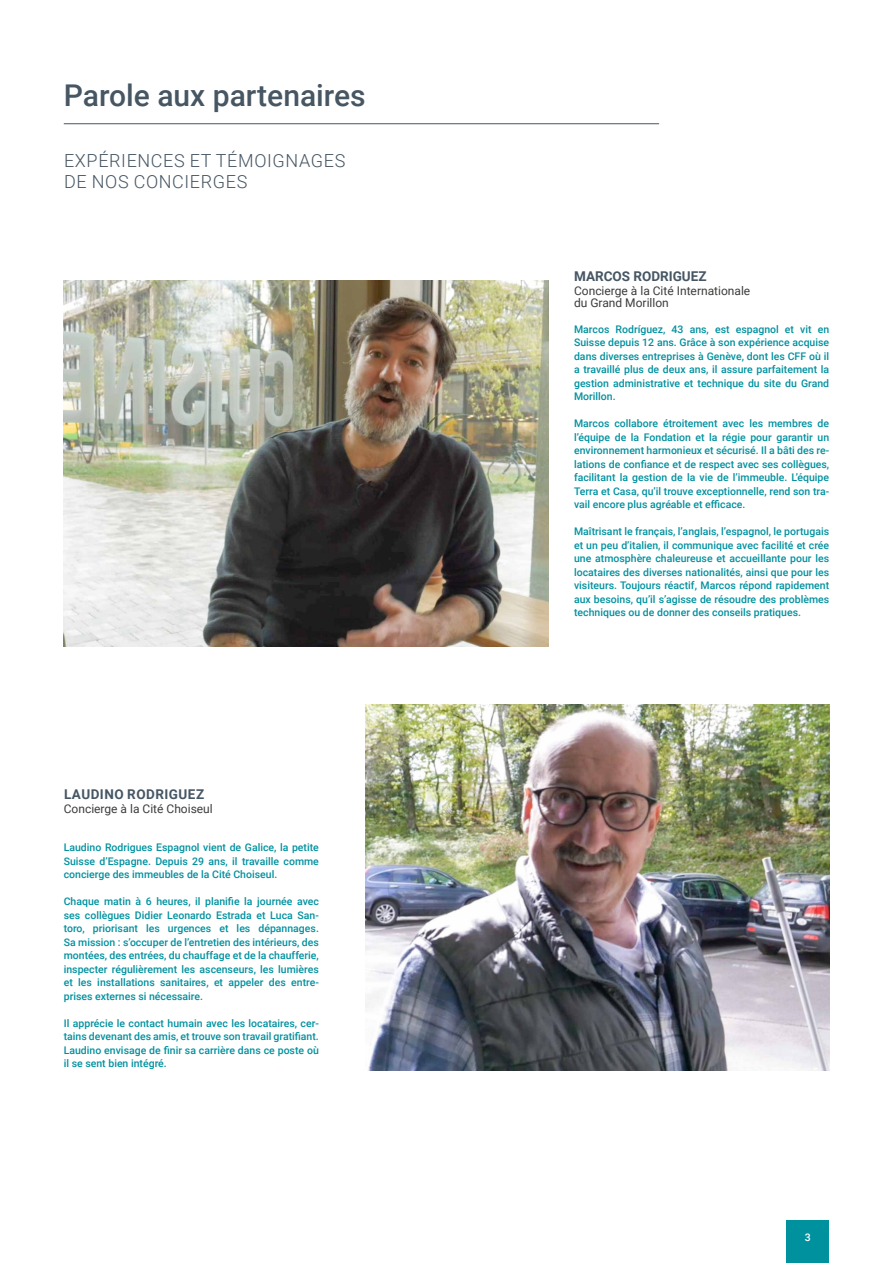
<style>
.page{position:relative;width:893px;height:1263px;background:#fff}
.page>*{position:absolute;margin:0;border:0;box-sizing:border-box;transform-origin:0 0}
.t1{font:500 30px "Roboto";color:#465663}
.t2{font:300 18px/21.6px "Roboto";letter-spacing:.035em;color:#465663}
.t3{font:700 13.5px "Roboto";letter-spacing:.025em;color:#465663}
.t4{font:700 13.5px "Roboto";color:#465663}
.t5{font:12px/12px "Roboto";color:#3c3c3b}
.t6{font:500 10.5px/13.5px "Roboto";color:#00919f;text-align:justify}
.t7{font:500 10.5px "Roboto";color:#fff}
</style>
<div class="page">
<div style="left:787px;top:1220px;width:42px;height:43px;background:#00919f"></div>
<hr style="left:64px;top:123px;width:595px;height:1px;background:#465663">
<img style="left:64px;top:281px;width:485px;height:365px">
<img style="left:366px;top:705px;width:463px;height:365px">
<h1 class="t1" style="left:64px;top:75px;width:303px">Parole aux partenaires</h1>
<h2 class="t2" style="left:64px;top:149px;width:283px">EXPÉRIENCES ET TÉMOIGNAGES<br>DE NOS CONCIERGES</h2>
<p class="t3" style="left:64px;top:785px;width:142px">LAUDINO RODRIGUEZ</p>
<p class="t5" style="left:64px;top:802px;width:151px">Concierge à la Cité Choiseul</p>
<p class="t6" style="left:64px;top:840px;width:257px">Laudino Rodrigues Espagnol vient de Galice, la petite Suisse d’Espagne. Depuis 29 ans, il travaille comme concierge des immeubles de la Cité Choiseul.</p>
<p class="t6" style="left:64px;top:894px;width:257px">Chaque matin à 6 heures, il planifie la journée avec ses collègues Didier Leonardo Estrada et Luca San&shy;toro, priorisant les urgences et les dépannages.<br>Sa mission : s’occuper de l’entretien des intérieurs, des montées, des entrées, du chauffage et de la chaufferie, inspecter régulièrement les ascenseurs, les lumières et les installations sanitaires, et appeler des entre&shy;prises externes si nécessaire.</p>
<p class="t6" style="left:64px;top:1016px;width:257px">Il apprécie le contact humain avec les locataires, cer&shy;tains devenant des amis, et trouve son travail gratifiant.<br>Laudino envisage de finir sa carrière dans ce poste où il se sent bien intégré.</p>
<p class="t4" style="left:574px;top:266px;width:134px">MARCOS RODRIGUEZ</p>
<p class="t5" style="left:574px;top:284px;width:178px">Concierge à la Cité Internationale du Grand Morillon</p>
<p class="t6" style="left:574px;top:322px;width:257px">Marcos Rodríguez, 43 ans, est espagnol et vit en Suisse depuis 12 ans. Grâce à son expérience acquise dans diverses entreprises à Genève, dont les CFF où il a travaillé plus de deux ans, il assure parfaitement la gestion administrative et technique du site du Grand Morillon.</p>
<p class="t6" style="left:574px;top:416px;width:257px">Marcos collabore étroitement avec les membres de l’équipe de la Fondation et la régie pour garantir un environnement harmonieux et sécurisé. Il a bâti des re&shy;lations de confiance et de respect avec ses collègues, facilitant la gestion de la vie de l’immeuble. L’équipe Terra et Casa, qu’il trouve exceptionnelle, rend son tra&shy;vail encore plus agréable et efficace.</p>
<p class="t6" style="left:574px;top:524px;width:257px">Maîtrisant le français, l’anglais, l’espagnol, le portugais et un peu d’italien, il communique avec facilité et crée une atmosphère chaleureuse et accueillante pour les locataires des diverses nationalités, ainsi que pour les visiteurs. Toujours réactif, Marcos répond rapidement aux besoins, qu’il s’agisse de résoudre des problèmes techniques ou de donner des conseils pratiques.</p>
<p class="t7" style="left:805px;top:1229px;width:7px">3</p>
</div>
